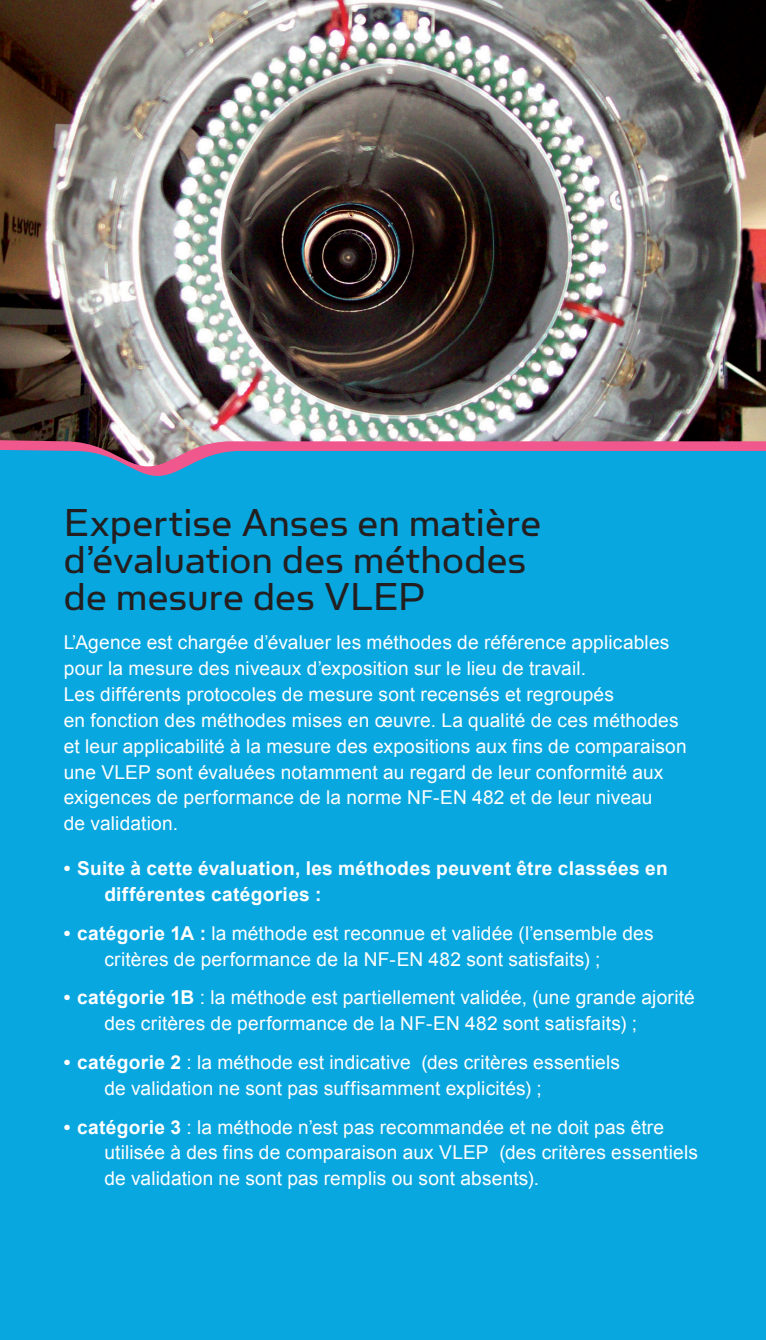
<style>
.page{position:relative;width:766px;height:1340px;background:#fff}
.page>*{position:absolute;margin:0;border:0;box-sizing:border-box;transform-origin:0 0}
.ST1_Noir{font:43.88px/37.1px "Simian Text Orangutan";letter-spacing:.01em;color:#231f20}
.TEXTE_Blanc{font:19.12px/25.9px "Arial";letter-spacing:.01em;color:#fff}
.t1{font:700 19.12px/25.9px "Arial";letter-spacing:.015em;color:#fff}
.s1{font-weight:700}
</style>
<div class="page">
<div style="left:0;top:0;width:765px;height:1339px;background:#08a7e0"></div>
<img style="left:0;top:0;width:765px;height:466px">
<p class="ST1_Noir" style="left:64px;top:503px;width:478px">Expertise Anses en matière d’évaluation des méthodes de mesure des VLEP</p>
<p class="TEXTE_Blanc" style="left:64px;top:629px;width:624px">L’Agence est chargée d’évaluer les méthodes de référence applicables pour la mesure des niveaux d’exposition sur le lieu de travail.<br>Les différents protocoles de mesure sont recensés et regroupés<br>en fonction des méthodes mises en œuvre. La qualité de ces méthodes et leur applicabilité à la mesure des expositions aux fins de comparaison une VLEP sont évaluées notamment au regard de leur conformité aux exigences de performance de la norme NF-EN 482 et de leur niveau<br>de validation.</p>
<p class="t1" style="left:104px;top:856px;width:564px;text-indent:-40px">• Suite à cette évaluation, les méthodes peuvent être classées en différentes catégories :</p>
<p class="TEXTE_Blanc" style="left:104px;top:920px;width:550px;text-indent:-40px"><span class="s1">• catégorie 1A :</span> la méthode est reconnue et validée (l’ensemble des critères de performance de la NF-EN 482 sont satisfaits) ;</p>
<p class="TEXTE_Blanc" style="left:104px;top:985px;width:591px;text-indent:-40px"><span class="s1">• catégorie 1B</span> : la méthode est partiellement validée, (une grande ajorité des critères de performance de la NF-EN 482 sont satisfaits) ;</p>
<p class="TEXTE_Blanc" style="left:104px;top:1049px;width:517px;text-indent:-40px"><span class="s1">• catégorie 2</span> : la méthode est indicative (des critères essentiels de validation ne sont pas suffisamment explicités) ;</p>
<p class="TEXTE_Blanc" style="left:104px;top:1114px;width:595px;text-indent:-40px"><span class="s1">• catégorie 3</span> : la méthode n’est pas recommandée et ne doit pas être utilisée à des fins de comparaison aux VLEP (des critères essentiels de validation ne sont pas remplis ou sont absents).</p>
</div>
